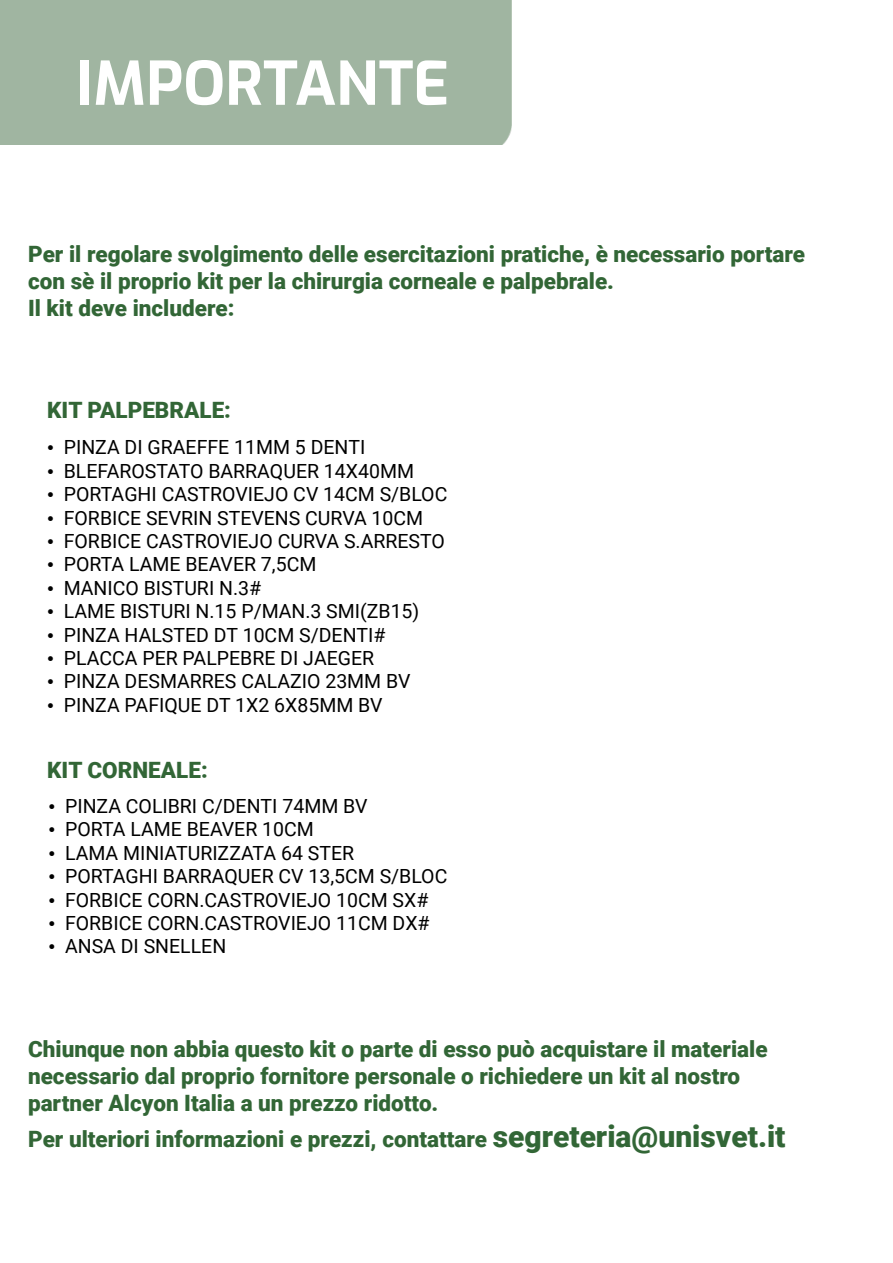
<style>
.page{position:relative;width:893px;height:1263px;background:#fff}
.page>*{position:absolute;margin:0;border:0;box-sizing:border-box;transform-origin:0 0}
.t1{font:700 60px "Exo";color:#fff}
.t2{font:900 22.5px/27px "Roboto";color:#326636}
.t3{font:19.5px "Roboto";color:#000}
.s1{font-family:"Times New Roman"}
.s2{font-size:30px}
</style>
<div class="page">
<h1 class="t1" style="left:77px;top:40px;width:374px">IMPORTANTE</h1>
<p class="t2" style="left:28px;top:240px;width:779px">Per il regolare svolgimento delle esercitazioni pratiche, è necessario portare con sè il proprio kit per la chirurgia corneale e palpebrale.<br>Il kit deve includere:</p>
<p class="t2" style="left:47px;top:396px;width:185px">KIT PALPEBRALE:</p>
<p class="t3" style="left:47px;top:434px;width:320px"><span class="s1">•</span> PINZA DI GRAEFFE 11MM 5 DENTI</p>
<p class="t3" style="left:47px;top:457px;width:368px"><span class="s1">•</span> BLEFAROSTATO BARRAQUER 14X40MM</p>
<p class="t3" style="left:47px;top:481px;width:402px"><span class="s1">•</span> PORTAGHI CASTROVIEJO CV 14CM S/BLOC</p>
<p class="t3" style="left:47px;top:504px;width:378px"><span class="s1">•</span> FORBICE SEVRIN STEVENS CURVA 10CM</p>
<p class="t3" style="left:47px;top:527px;width:399px"><span class="s1">•</span> FORBICE CASTROVIEJO CURVA S.ARRESTO</p>
<p class="t3" style="left:47px;top:551px;width:271px"><span class="s1">•</span> PORTA LAME BEAVER 7,5CM</p>
<p class="t3" style="left:47px;top:574px;width:215px"><span class="s1">•</span> MANICO BISTURI N.3#</p>
<p class="t3" style="left:47px;top:598px;width:374px"><span class="s1">•</span> LAME BISTURI N.15 P/MAN.3 SMI(ZB15)</p>
<p class="t3" style="left:47px;top:621px;width:340px"><span class="s1">•</span> PINZA HALSTED DT 10CM S/DENTI#</p>
<p class="t3" style="left:47px;top:644px;width:328px"><span class="s1">•</span> PLACCA PER PALPEBRE DI JAEGER</p>
<p class="t3" style="left:47px;top:668px;width:365px"><span class="s1">•</span> PINZA DESMARRES CALAZIO 23MM BV</p>
<p class="t3" style="left:47px;top:691px;width:337px"><span class="s1">•</span> PINZA PAFIQUE DT 1X2 6X85MM BV</p>
<p class="t2" style="left:47px;top:756px;width:162px">KIT CORNEALE:</p>
<p class="t3" style="left:48px;top:792px;width:320px"><span class="s1">•</span> PINZA COLIBRI C/DENTI 74MM BV</p>
<p class="t3" style="left:48px;top:816px;width:267px"><span class="s1">•</span> PORTA LAME BEAVER 10CM</p>
<p class="t3" style="left:48px;top:839px;width:307px"><span class="s1">•</span> LAMA MINIATURIZZATA 64 STER</p>
<p class="t3" style="left:48px;top:863px;width:400px"><span class="s1">•</span> PORTAGHI BARRAQUER CV 13,5CM S/BLOC</p>
<p class="t3" style="left:48px;top:886px;width:381px"><span class="s1">•</span> FORBICE CORN.CASTROVIEJO 10CM SX#</p>
<p class="t3" style="left:48px;top:909px;width:383px"><span class="s1">•</span> FORBICE CORN.CASTROVIEJO 11CM DX#</p>
<p class="t3" style="left:48px;top:933px;width:179px"><span class="s1">•</span> ANSA DI SNELLEN</p>
<p class="t2" style="left:28px;top:1035px;width:741px">Chiunque non abbia questo kit o parte di esso può acquistare il materiale necessario dal proprio fornitore personale o richiedere un kit al nostro partner Alcyon Italia a un prezzo ridotto.</p>
<p class="t2" style="left:28px;top:1125px;width:759px">Per ulteriori informazioni e prezzi, contattare <span class="s2">segreteria@unisvet.it</span></p>
</div>
